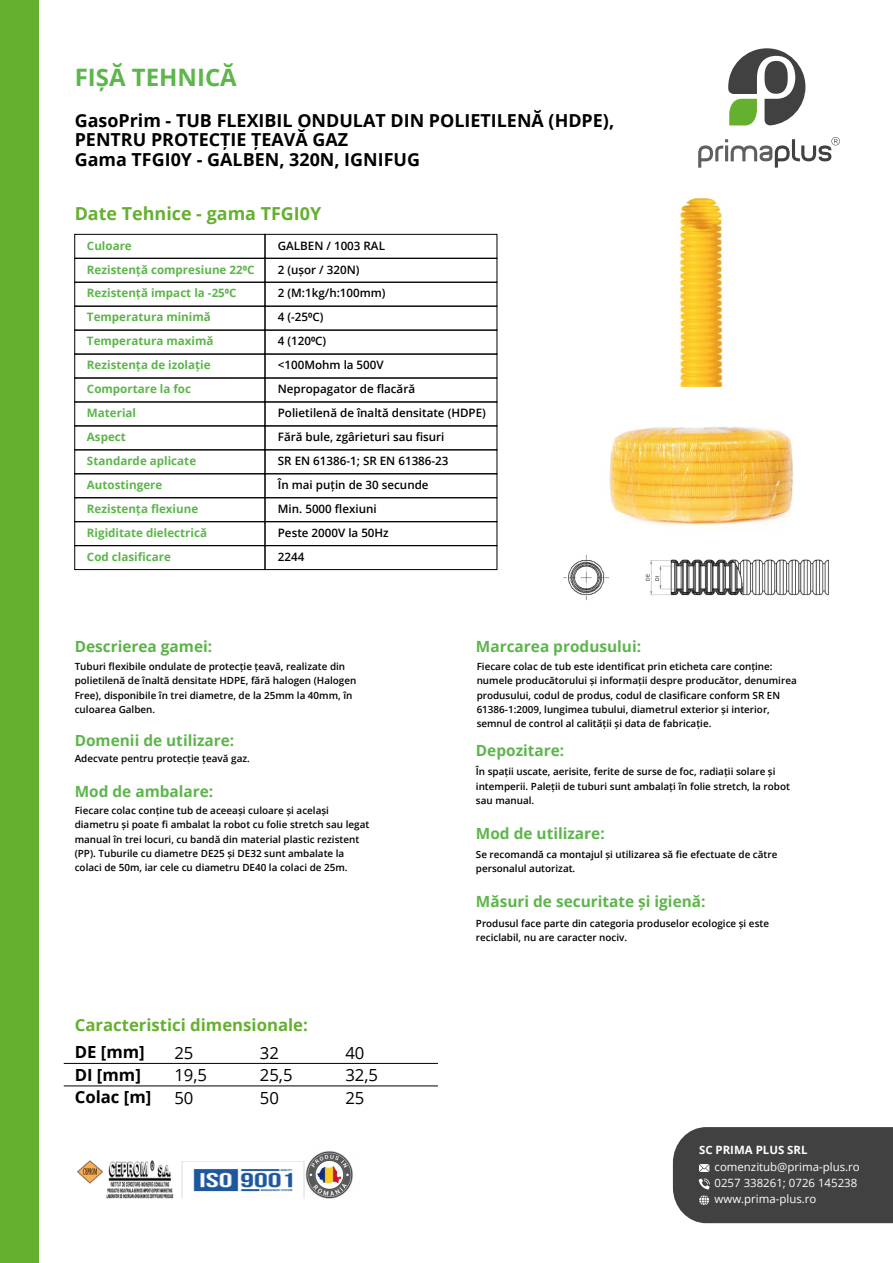
<style>
.page{position:relative;width:893px;height:1263px;background:#fff}
.page>*{position:absolute;margin:0;border:0;box-sizing:border-box;transform-origin:0 0}
.t1{font:700 24px "Open Sans";color:#5db54b}
.t2{font:700 17.85px/19.2px "Open Sans";color:#000}
.t3{font:700 17.85px "Open Sans";color:#65b02f}
.t4{font:700 16.65px "Open Sans";color:#65b02f}
.t5{font:16.65px/22.5px "Open Sans";color:#000}
.t6{font:700 16.65px/22.5px "Open Sans";color:#000}
.t7{font:700 15.45px "Open Sans";color:#5db54b}
.t8{font:700 15.45px "Open Sans";color:#5cb349}
.t9{font:600 11.55px "Open Sans";color:#000}
.t10{font:700 11.55px "Open Sans";color:#5db54b}
.t11{font:11.4px/16.2px "Open Sans";color:#fff}
.t12{font:700 11.4px "Open Sans";color:#fff}
.t13{font:600 9.9px/14.1px "Open Sans";color:#000}
</style>
<div class="page">
<img style="left:609px;top:197px;width:184px;height:329px">
<svg style="left:728px;top:48px;width:77px;height:78px"></svg>
<svg style="left:698px;top:137px;width:142px;height:31px"></svg>
<div style="left:74px;top:234px;width:191px;height:25px;border:1px solid #000"></div>
<div style="left:265px;top:234px;width:232px;height:25px;border:1px solid #000"></div>
<div style="left:265px;top:258px;width:232px;height:25px;border:1px solid #000"></div>
<div style="left:74px;top:258px;width:191px;height:25px;border:1px solid #000"></div>
<div style="left:74px;top:282px;width:191px;height:25px;border:1px solid #000"></div>
<div style="left:265px;top:282px;width:232px;height:25px;border:1px solid #000"></div>
<div style="left:74px;top:306px;width:191px;height:24px;border:1px solid #000"></div>
<div style="left:265px;top:306px;width:232px;height:24px;border:1px solid #000"></div>
<div style="left:74px;top:330px;width:191px;height:24px;border:1px solid #000"></div>
<div style="left:265px;top:330px;width:232px;height:24px;border:1px solid #000"></div>
<div style="left:74px;top:378px;width:191px;height:24px;border:1px solid #000"></div>
<div style="left:265px;top:378px;width:232px;height:24px;border:1px solid #000"></div>
<div style="left:74px;top:425px;width:191px;height:25px;border:1px solid #000"></div>
<div style="left:265px;top:425px;width:232px;height:25px;border:1px solid #000"></div>
<div style="left:74px;top:449px;width:191px;height:25px;border:1px solid #000"></div>
<div style="left:265px;top:449px;width:232px;height:25px;border:1px solid #000"></div>
<div style="left:74px;top:354px;width:191px;height:24px;border:1px solid #000"></div>
<div style="left:265px;top:354px;width:232px;height:24px;border:1px solid #000"></div>
<div style="left:74px;top:545px;width:191px;height:25px;border:1px solid #000"></div>
<div style="left:265px;top:545px;width:232px;height:25px;border:1px solid #000"></div>
<div style="left:74px;top:497px;width:191px;height:25px;border:1px solid #000"></div>
<div style="left:265px;top:497px;width:232px;height:25px;border:1px solid #000"></div>
<div style="left:74px;top:473px;width:191px;height:25px;border:1px solid #000"></div>
<div style="left:265px;top:473px;width:232px;height:25px;border:1px solid #000"></div>
<div style="left:0;top:0;width:39px;height:1263px;background:#65b02f"></div>
<div style="left:673px;top:1127px;width:220px;height:96px;background:#414141"></div>
<img style="left:563px;top:555px;width:266px;height:45px">
<hr style="left:64px;top:1063px;width:374px;height:1px;background:#000">
<hr style="left:64px;top:1086px;width:374px;height:1px;background:#000">
<img style="left:77px;top:1151px;width:276px;height:48px">
<h1 class="t1" style="left:75px;top:60px;width:164px">FIȘĂ TEHNICĂ</h1>
<h2 class="t2" style="left:75px;top:111px;width:541px">GasoPrim - TUB FLEXIBIL ONDULAT DIN POLIETILENĂ (HDPE),<br>PENTRU PROTECȚIE ȚEAVĂ GAZ<br>Gama TFGI0Y - GALBEN, 320N, IGNIFUG</h2>
<h2 class="t3" style="left:75px;top:201px;width:248px">Date Tehnice - gama TFGI0Y</h2>
<p class="t10" style="left:87px;top:237px;width:46px">Culoare</p>
<p class="t9" style="left:278px;top:237px;width:109px">GALBEN / 1003 RAL</p>
<p class="t10" style="left:87px;top:261px;width:169px">Rezistență compresiune 22⁰C</p>
<p class="t9" style="left:278px;top:261px;width:83px">2 (ușor / 320N)</p>
<p class="t10" style="left:87px;top:285px;width:151px">Rezistență impact la -25⁰C</p>
<p class="t9" style="left:278px;top:285px;width:109px">2 (M:1kg/h:100mm)</p>
<p class="t10" style="left:87px;top:309px;width:125px">Temperatura minimă</p>
<p class="t9" style="left:278px;top:309px;width:47px">4 (-25⁰C)</p>
<p class="t10" style="left:87px;top:333px;width:128px">Temperatura maximă</p>
<p class="t9" style="left:278px;top:333px;width:50px">4 (120⁰C)</p>
<p class="t10" style="left:87px;top:381px;width:106px">Comportare la foc</p>
<p class="t9" style="left:278px;top:381px;width:139px">Nepropagator de flacără</p>
<p class="t10" style="left:87px;top:405px;width:51px">Material</p>
<p class="t9" style="left:278px;top:405px;width:210px">Polietilenă de înaltă densitate (HDPE)</p>
<p class="t10" style="left:87px;top:429px;width:40px">Aspect</p>
<p class="t9" style="left:278px;top:429px;width:168px">Fără bule, zgârieturi sau fisuri</p>
<p class="t10" style="left:87px;top:453px;width:111px">Standarde aplicate</p>
<p class="t9" style="left:278px;top:453px;width:172px">SR EN 61386-1; SR EN 61386-23</p>
<p class="t10" style="left:87px;top:357px;width:125px">Rezistența de izolație</p>
<p class="t9" style="left:278px;top:357px;width:107px">&lt;100Mohm la 500V</p>
<p class="t10" style="left:87px;top:477px;width:77px">Autostingere</p>
<p class="t9" style="left:278px;top:477px;width:152px">În mai puțin de 30 secunde</p>
<p class="t10" style="left:87px;top:501px;width:113px">Rezistența flexiune</p>
<p class="t9" style="left:278px;top:501px;width:100px">Min. 5000 flexiuni</p>
<p class="t10" style="left:87px;top:525px;width:122px">Rigiditate dielectrică</p>
<p class="t9" style="left:278px;top:525px;width:113px">Peste 2000V la 50Hz</p>
<p class="t10" style="left:87px;top:548px;width:85px">Cod clasificare</p>
<p class="t9" style="left:278px;top:549px;width:28px">2244</p>
<h3 class="t8" style="left:75px;top:635px;width:139px">Descrierea gamei:</h3>
<p class="t13" style="left:75px;top:659px;width:283px">Tuburi flexibile ondulate de protecție țeavă, realizate din polietilenă de înaltă densitate HDPE, fără halogen (Halogen Free), disponibile în trei diametre, de la 25mm la 40mm, în culoarea Galben.</p>
<h3 class="t7" style="left:75px;top:729px;width:161px">Domenii de utilizare:</h3>
<p class="t13" style="left:75px;top:751px;width:177px">Adecvate pentru protecție țeavă gaz.</p>
<h3 class="t7" style="left:75px;top:781px;width:140px">Mod de ambalare:</h3>
<p class="t13" style="left:75px;top:803px;width:296px">Fiecare colac conține tub de aceeași culoare și același diametru și poate fi ambalat la robot cu folie stretch sau legat manual în trei locuri, cu bandă din material plastic rezistent (PP). Tuburile cu diametre DE25 și DE32 sunt ambalate la colaci de 50m, iar cele cu diametru DE40 la colaci de 25m.</p>
<h3 class="t4" style="left:75px;top:1013px;width:235px">Caracteristici dimensionale:</h3>
<h3 class="t6" style="left:75px;top:1040px;width:78px">DE [mm]<br>DI [mm]<br>Colac [m]</h3>
<h3 class="t5" style="left:174px;top:1041px;width:34px">25<br>19,5<br>50</h3>
<h3 class="t5" style="left:260px;top:1041px;width:34px">32<br>25,5<br>50</h3>
<h3 class="t5" style="left:345px;top:1041px;width:34px">40<br>32,5<br>25</h3>
<h3 class="t7" style="left:476px;top:635px;width:167px">Marcarea produsului:</h3>
<p class="t13" style="left:477px;top:659px;width:322px">Fiecare colac de tub este identificat prin eticheta care conține: numele producătorului și informații despre producător, denumirea produsului, codul de produs, codul de clasificare conform SR EN 61386-1:2009, lungimea tubului, diametrul exterior și interior, semnul de control al calității și data de fabricație.</p>
<h3 class="t7" style="left:476px;top:740px;width:90px">Depozitare:</h3>
<p class="t13" style="left:476px;top:764px;width:316px">În spații uscate, aerisite, ferite de surse de foc, radiații solare și intemperii. Paleții de tuburi sunt ambalați în folie stretch, la robot sau manual.</p>
<h3 class="t7" style="left:476px;top:823px;width:130px">Mod de utilizare:</h3>
<p class="t13" style="left:476px;top:847px;width:303px">Se recomandă ca montajul și utilizarea să fie efectuate de către personalul autorizat.</p>
<h3 class="t7" style="left:476px;top:890px;width:231px">Măsuri de securitate și igienă:</h3>
<p class="t13" style="left:476px;top:916px;width:295px">Produsul face parte din categoria produselor ecologice și este reciclabil, nu are caracter nociv.</p>
<p class="t12" style="left:699px;top:1142px;width:110px">SC PRIMA PLUS SRL</p>
<p class="t11" style="left:715px;top:1158px;width:147px">comenzitub@prima-plus.ro<br>0257 338261; 0726 145238 www.prima-plus.ro</p>
</div>
